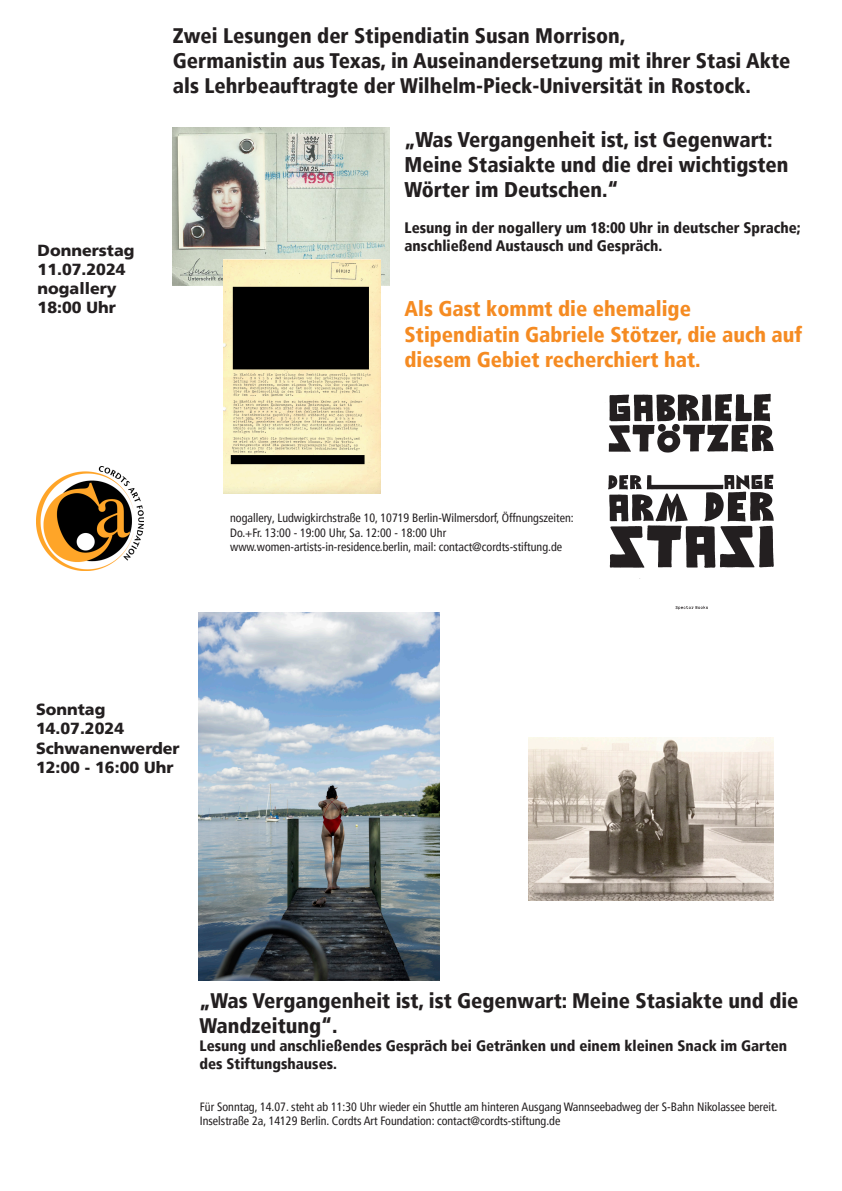
<style>
.page{position:relative;width:842px;height:1191px;background:#fff}
.page>*{position:absolute;margin:0;border:0;box-sizing:border-box;transform-origin:0 0}
.t1{font:900 condensed 21.2px/25.2px "Frutiger LT Pro";color:#f58b22}
.t2{font:900 condensed 21.2px/25.2px "Frutiger LT Pro";color:#231f20}
.t3{font:900 condensed 21px/25.2px "Frutiger LT Pro";color:#231f20}
.t4{font:900 16px "Frutiger LT Pro";color:#231f20}
.t5{font:900 condensed 15.1px "Frutiger LT Pro";color:#231f20}
.t6{font:900 condensed 15px "Frutiger LT Pro";color:#231f20}
.t7{font:condensed 12px "Frutiger LT Pro";color:#231f20}
</style>
<div class="page">
<img style="left:173px;top:127px;width:216px;height:158px">
<img style="left:224px;top:259px;width:156px;height:234px">
<img style="left:36px;top:466px;width:108px;height:104px">
<img style="left:529px;top:737px;width:245px;height:163px">
<img style="left:198px;top:612px;width:241px;height:368px">
<img style="left:608px;top:393px;width:166px;height:217px">
<p class="t4" style="left:38px;top:241px;width:98px">Donnerstag</p>
<p class="t4" style="left:38px;top:260px;width:90px">11.07.2024</p>
<p class="t4" style="left:38px;top:279px;width:81px">nogallery</p>
<p class="t4" style="left:38px;top:298px;width:80px">18:00 Uhr</p>
<p class="t3" style="left:173px;top:23px;width:454px">Zwei Lesungen der Stipendiatin Susan Morrison,</p>
<p class="t3" style="left:173px;top:48px;width:619px">Germanistin aus Texas, in Auseinandersetzung mit ihrer Stasi Akte</p>
<p class="t3" style="left:173px;top:73px;width:579px">als Lehrbeauftragte der Wilhelm-Pieck-Universität in Rostock.</p>
<p class="t2" style="left:405px;top:127px;width:385px">„Was Vergangenheit ist, ist Gegenwart:<br>Meine Stasiakte und die drei wichtigsten<br>Wörter im Deutschen.“</p>
<p class="t5" style="left:405px;top:219px;width:398px">Lesung in der nogallery um 18:00 Uhr in deutscher Sprache;</p>
<p class="t5" style="left:405px;top:237px;width:259px">anschließend Austausch und Gespräch.</p>
<p class="t1" style="left:405px;top:296px;width:288px">Als Gast kommt die ehemalige</p>
<p class="t1" style="left:405px;top:321px;width:399px">Stipendiatin Gabriele Stötzer, die auch auf diesem Gebiet recherchiert hat.</p>
<p class="t7" style="left:230px;top:511px;width:345px">nogallery, Ludwigkirchstraße 10, 10719 Berlin-Wilmersdorf, Öffnungszeiten:</p>
<p class="t7" style="left:230px;top:525px;width:218px">Do.+Fr. 13:00 - 19:00 Uhr, Sa. 12:00 - 18:00 Uhr</p>
<p class="t7" style="left:230px;top:540px;width:333px">www.women-artists-in-residence.berlin, mail: contact@cordts-stiftung.de</p>
<p class="t4" style="left:36px;top:700px;width:71px">Sonntag</p>
<p class="t4" style="left:36px;top:719px;width:90px">14.07.2024</p>
<p class="t4" style="left:36px;top:738px;width:145px">Schwanenwerder</p>
<p class="t4" style="left:36px;top:757px;width:139px">12:00 - 16:00 Uhr</p>
<p class="t3" style="left:199px;top:988px;width:600px">„Was Vergangenheit ist, ist Gegenwart: Meine Stasiakte und die<br>Wandzeitung“.</p>
<p class="t6" style="left:199px;top:1037px;width:589px">Lesung und anschließendes Gespräch bei Getränken und einem kleinen Snack im Garten</p>
<p class="t6" style="left:199px;top:1055px;width:139px">des Stiftungshauses.</p>
<p class="t7" style="left:200px;top:1099px;width:579px">Für Sonntag, 14.07. steht ab 11:30 Uhr wieder ein Shuttle am hinteren Ausgang Wannseebadweg der S-Bahn Nikolassee bereit.</p>
<p class="t7" style="left:200px;top:1114px;width:362px">Inselstraße 2a, 14129 Berlin. Cordts Art Foundation: contact@cordts-stiftung.de</p>
</div>
